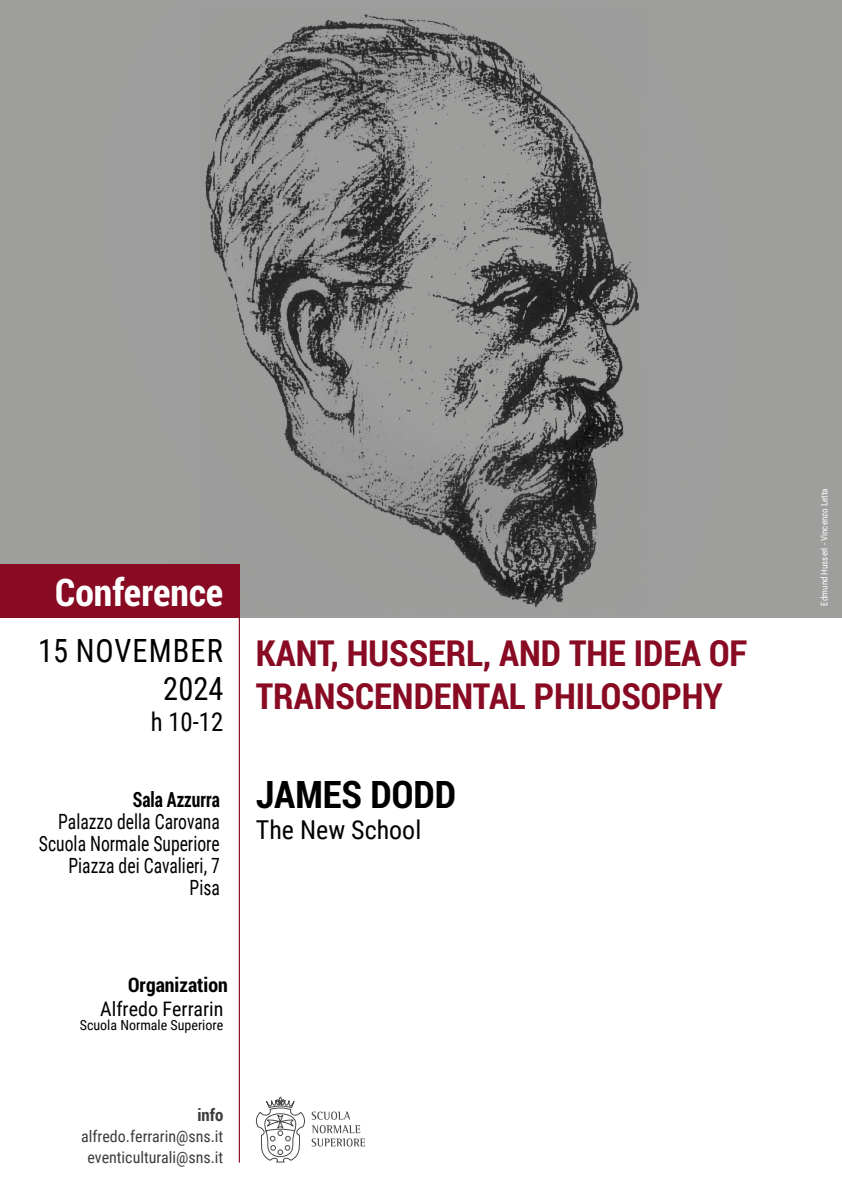
<style>
.page{position:relative;width:842px;height:1191px;background:#fff}
.page>*{position:absolute;margin:0;border:0;box-sizing:border-box;transform-origin:0 0}
.t1{font:700 38px "Roboto Condensed";color:#fff}
.t2{font:700 38px "Roboto Condensed";color:#000}
.t3{font:700 36px/43.2px "Roboto Condensed";color:#880a23}
.t4{font:32px/38.4px "Roboto Condensed";letter-spacing:.035em;color:#000;text-align:right;scale:.95 1}
.t5{font:26px "Roboto Condensed";color:#000}
.t6{font:26px "Roboto Condensed";color:#000;scale:.95 1}
.t7{font:21px/22px "Roboto Condensed";color:#000;text-align:right;scale:.84 1}
.t8{font:700 21px "Roboto Condensed";color:#000;scale:.84 1}
.t9{font:20px "Roboto Condensed";color:#000}
.t10{font:700 20px "Roboto Condensed";color:#000}
.t11{font:700 17px "Roboto Condensed";color:#3c3c3b}
.t12{font:16px/21px "Roboto Condensed";color:#3c3c3b;text-align:center}
.t13{font:14px "Roboto Condensed";color:#000}
.t14{font:9px "Roboto Condensed";color:#fff}
</style>
<div class="page">
<div style="left:0;top:0;width:842px;height:618px;background:#9e9e9d"></div>
<div style="left:33px;top:0;width:770px;height:771px;background:#fff;opacity:.34"></div>
<img style="left:201px;top:9px;width:440px;height:600px">
<svg style="left:256px;top:1096px;width:109px;height:66px"></svg>
<hr style="left:239px;top:567px;width:1px;height:595px;background:#880a23">
<div style="left:0;top:565px;width:239px;height:53px;background:#880a23"></div>
<h1 class="t1" style="left:55px;top:565px;width:170px">Conference</h1>
<h3 class="t4" style="left:38px;top:630px;width:196px">15 NOVEMBER<br>2024</h3>
<p class="t6" style="left:151px;top:704px;width:78px">h 10-12</p>
<p class="t8" style="left:133px;top:784px;width:105px">Sala Azzurra</p>
<p class="t7" style="left:39px;top:810px;width:217px">Palazzo della Carovana<br>Scuola Normale Superiore<br>Piazza dei Cavalieri, 7<br>Pisa</p>
<h2 class="t3" style="left:256px;top:630px;width:493px">KANT, HUSSERL, AND THE IDEA OF<br>TRANSCENDENTAL PHILOSOPHY</h2>
<h1 class="t2" style="left:256px;top:767px;width:202px">JAMES DODD</h1>
<p class="t5" style="left:256px;top:811px;width:167px">The New School</p>
<p class="t10" style="left:128px;top:970px;width:101px">Organization</p>
<p class="t9" style="left:100px;top:994px;width:125px">Alfredo Ferrarin</p>
<p class="t13" style="left:80px;top:1014px;width:145px">Scuola Normale Superiore</p>
<p class="t11" style="left:197px;top:1102px;width:28px">info</p>
<p class="t12" style="left:81px;top:1124px;width:144px">alfredo.ferrarin@sns.it eventiculturali@sns.it</p>
<p class="t14" style="left:818px;top:605px;width:119px;rotate:-90deg">Edmund Husserl - Vincenzo Letta</p>
</div>
